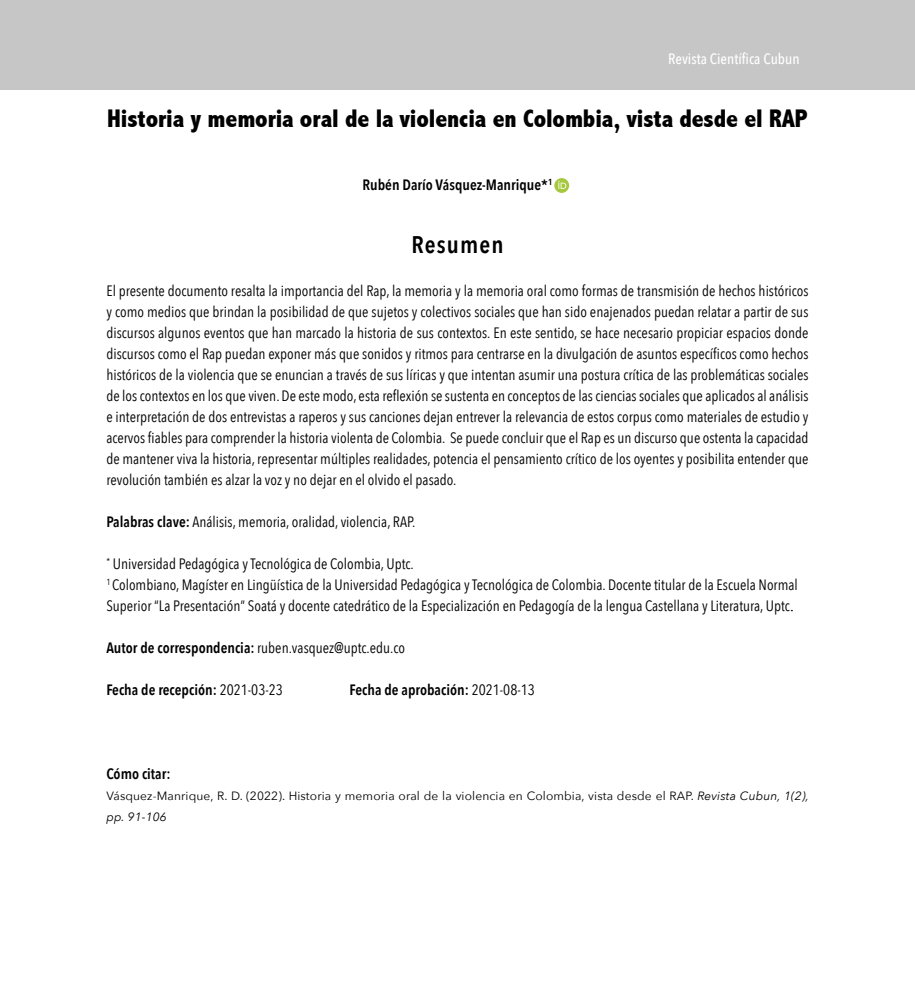
<style>
.page{position:relative;width:915px;height:1000px;background:#fff}
.page>*{position:absolute;margin:0;border:0;box-sizing:border-box;transform-origin:0 0}
.t1{font:800 condensed 25.5px "Abadi";letter-spacing:-.005em;color:#000}
.t2{font:600 24px "Avenir Next Condensed";letter-spacing:.05em;color:#000}
.t3{font:15px/21px "Avenir Next Condensed";color:#000;text-align:justify}
.t4{font:600 15px "Avenir Next Condensed";color:#000}
.t5{font:500 15px "Avenir Next Condensed";color:#fff}
.t6{font:12px/21px "Avenir Next";letter-spacing:.01em;color:#000}
.s1{font-weight:600}
.s2{font-family:"Times New Roman";font-size:18px}
.s3{font-weight:400}
.s4{font-style:italic}
</style>
<div class="page">
<div style="left:0;top:0;width:914px;height:89px;background:#c6c6c6"></div>
<svg style="left:554px;top:178px;width:15px;height:15px"></svg>
<p class="t5" style="left:668px;top:50px;width:133px">Revista Científica Cubun</p>
<h1 class="t1" style="left:107px;top:104px;width:701px">Historia y memoria oral de la violencia en Colombia, vista desde el RAP</h1>
<p class="t4" style="left:362px;top:172px;width:191px">Rubén Darío Vásquez-Manrique*<sup>1</sup></p>
<h2 class="t2" style="left:411px;top:224px;width:94px">Resumen</h2>
<p class="t3" style="left:106px;top:279px;width:703px">El presente documento resalta la importancia del Rap, la memoria y la memoria oral como formas de transmisión de hechos históricos y como medios que brindan la posibilidad de que sujetos y colectivos sociales que han sido enajenados puedan relatar a partir de sus discursos algunos eventos que han marcado la historia de sus contextos. En este sentido, se hace necesario propiciar espacios donde discursos como el Rap puedan exponer más que sonidos y ritmos para centrarse en la divulgación de asuntos específicos como hechos históricos de la violencia que se enuncian a través de sus líricas y que intentan asumir una postura crítica de las problemáticas sociales de los contextos en los que viven. De este modo, esta reflexión se sustenta en conceptos de las ciencias sociales que aplicados al análisis e interpretación de dos entrevistas a raperos y sus canciones dejan entrever la relevancia de estos corpus como materiales de estudio y acervos fiables para comprender la historia violenta de Colombia. Se puede concluir que el Rap es un discurso que ostenta la capacidad de mantener viva la historia, representar múltiples realidades, potencia el pensamiento crítico de los oyentes y posibilita entender que revolución también es alzar la voz y no dejar en el olvido el pasado.</p>
<p class="t3" style="left:106px;top:510px;width:310px"><span class="s1">Palabras clave:</span> Análisis, memoria, oralidad, violencia, RAP.</p>
<p class="t3" style="left:106px;top:552px;width:692px;text-align:left"><sup>*</sup> Universidad Pedagógica y Tecnológica de Colombia, Uptc.<br><sup>1</sup> Colombiano, Magíster en Lingüística de la Universidad Pedagógica y Tecnológica de Colombia. Docente titular de la Escuela Normal<br>Superior “La Presentación” Soatá y docente catedrático de la Especialización en Pedagogía de la lengua Castellana y Literatura, Uptc<span class="s2">.</span></p>
<p class="t3" style="left:106px;top:636px;width:300px"><span class="s1">Autor de correspondencia:</span> ruben.vasquez@uptc.edu.co</p>
<p class="t4" style="left:106px;top:676px;width:178px">Fecha de recepción: <span class="s3">2021-03-23</span></p>
<p class="t4" style="left:349px;top:676px;width:187px">Fecha de aprobación: <span class="s3">2021-08-13</span></p>
<p class="t4" style="left:106px;top:760px;width:66px">Cómo citar:</p>
<p class="t6" style="left:106px;top:784px;width:703px">Vásquez-Manrique, R. D. (2022). Historia y memoria oral de la violencia en Colombia, vista desde el RAP. <span class="s4">Revista Cubun, 1(2), pp. 91-106</span></p>
</div>
